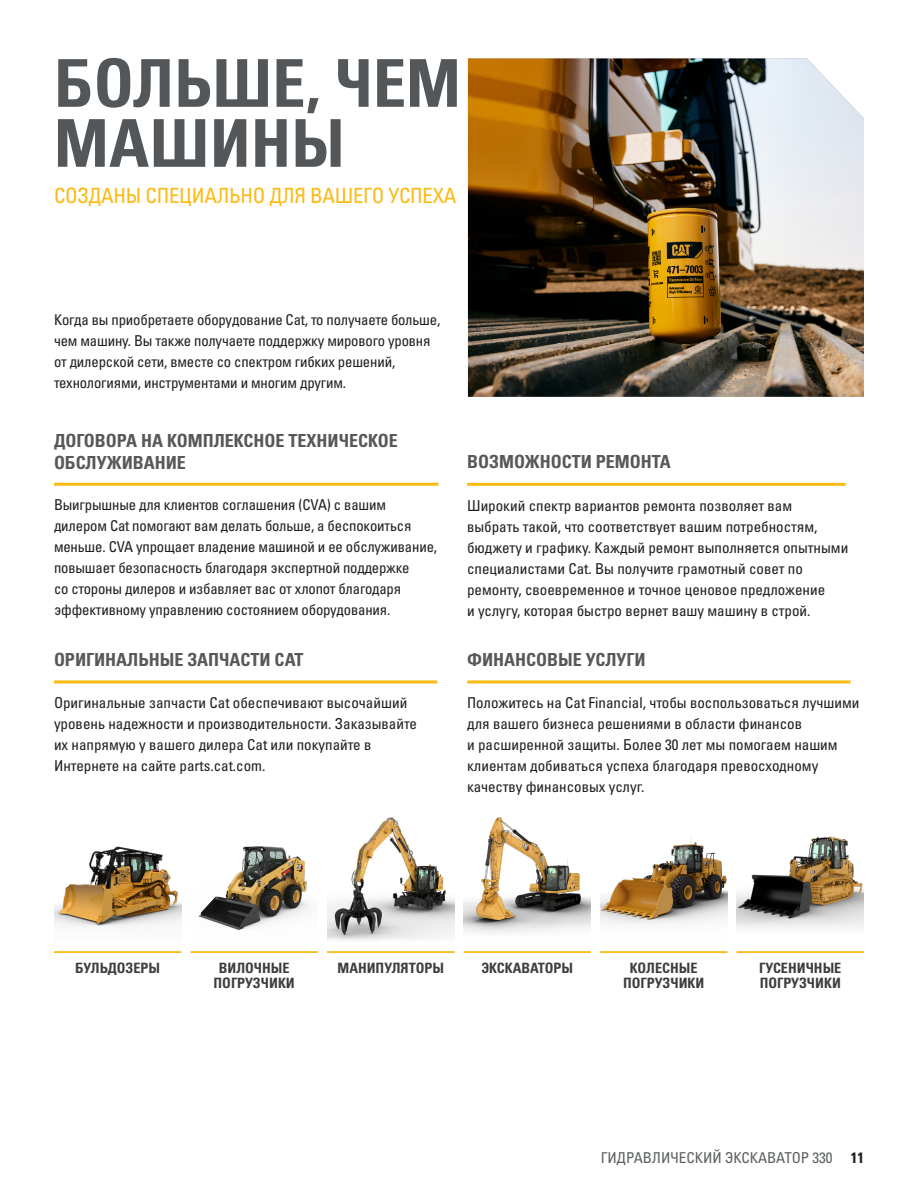
<style>
.page{position:relative;width:918px;height:1188px;background:#fff}
.page>*{position:absolute;margin:0;border:0;box-sizing:border-box;transform-origin:0 0}
.Headline_xl_gray{font:66px/60px "Univers LTCYR 67 Bold Cond";color:#535759}
.Subhead_small_yellow{font:condensed 21px "Univers LTCYR 57";letter-spacing:-.01em;color:#fcba13}
.Subhead_small_gray{font:18px/21.6px "Univers LTCYR 67 Bold Cond";color:#57585a}
.Body_copy{font:condensed 15px/21px "Univers LTCYR 57";letter-spacing:-.01em;color:#231f20}
.t1{font:condensed 15px "Univers LTCYR 57";color:#5d6163}
.t2{font:14.25px/15px "Univers LTCYR 67 Bold Cond";color:#3e3e3f;text-align:center}
.s1{font-family:"Univers LTCYR 67 Bold Cond";font-stretch:normal;color:#231f20}
</style>
<div class="page">
<hr style="left:54px;top:483px;width:384px;height:3px;background:#fcba13">
<hr style="left:467px;top:483px;width:379px;height:3px;background:#fcba13">
<hr style="left:54px;top:680px;width:383px;height:3px;background:#fcba13">
<hr style="left:467px;top:680px;width:383px;height:3px;background:#fcba13">
<img style="left:468px;top:58px;width:396px;height:339px">
<hr style="left:600px;top:951px;width:127px;height:2px;background:#fcba13">
<hr style="left:54px;top:951px;width:127px;height:2px;background:#fcba13">
<hr style="left:464px;top:951px;width:127px;height:2px;background:#fcba13">
<hr style="left:191px;top:951px;width:127px;height:2px;background:#fcba13">
<hr style="left:327px;top:951px;width:127px;height:2px;background:#fcba13">
<img style="left:54px;top:846px;width:127px;height:81px">
<img style="left:198px;top:846px;width:112px;height:84px">
<img style="left:327px;top:817px;width:127px;height:123px">
<img style="left:464px;top:817px;width:127px;height:116px">
<img style="left:600px;top:836px;width:127px;height:88px">
<hr style="left:737px;top:951px;width:127px;height:2px;background:#fcba13">
<img style="left:737px;top:836px;width:127px;height:92px">
<p class="Headline_xl_gray" style="left:54px;top:52px;width:409px">БОЛЬШЕ, ЧЕМ<br>МАШИНЫ</p>
<p class="Subhead_small_yellow" style="left:54px;top:182px;width:404px">СОЗДАНЫ СПЕЦИАЛЬНО ДЛЯ ВАШЕГО УСПЕХА</p>
<p class="Body_copy" style="left:54px;top:309px;width:388px">Когда вы приобретаете оборудование Cat, то получаете больше, чем машину. Вы также получаете поддержку мирового уровня от дилерской сети, вместе со спектром гибких решений, технологиями, инструментами и многим другим.</p>
<p class="Subhead_small_gray" style="left:54px;top:430px;width:345px">ДОГОВОРА НА КОМПЛЕКСНОЕ ТЕХНИЧЕСКОЕ<br>ОБСЛУЖИВАНИЕ</p>
<p class="Body_copy" style="left:54px;top:494px;width:385px">Выигрышные для клиентов соглашения (CVA) с вашим дилером Cat помогают вам делать больше, а беспокоиться меньше. CVA упрощает владение машиной и ее обслуживание, повышает безопасность благодаря экспертной поддержке<br>со стороны дилеров и избавляет вас от хлопот благодаря эффективному управлению состоянием оборудования.</p>
<p class="Subhead_small_gray" style="left:467px;top:451px;width:205px">ВОЗМОЖНОСТИ РЕМОНТА</p>
<p class="Body_copy" style="left:467px;top:494px;width:383px">Широкий спектр вариантов ремонта позволяет вам выбрать такой, что соответствует вашим потребностям, бюджету и графику. Каждый ремонт выполняется опытными специалистами Cat. Вы получите грамотный совет по ремонту, своевременное и точное ценовое предложение<br>и услугу, которая быстро вернет вашу машину в строй.</p>
<p class="Subhead_small_gray" style="left:54px;top:649px;width:251px">ОРИГИНАЛЬНЫЕ ЗАПЧАСТИ CAT</p>
<p class="Subhead_small_gray" style="left:467px;top:649px;width:180px">ФИНАНСОВЫЕ УСЛУГИ</p>
<p class="Body_copy" style="left:54px;top:692px;width:365px">Оригинальные запчасти Cat обеспечивают высочайший уровень надежности и производительности. Заказывайте их напрямую у вашего дилера Cat или покупайте в Интернете на сайте parts.cat.com.</p>
<p class="Body_copy" style="left:467px;top:692px;width:394px">Положитесь на Cat Financial, чтобы воспользоваться лучшими для вашего бизнеса решениями в области финансов<br>и расширенной защиты. Более 30 лет мы помогаем нашим клиентам добиваться успеха благодаря превосходному качеству финансовых услуг.</p>
<p class="t2" style="left:75px;top:960px;width:86px">БУЛЬДОЗЕРЫ</p>
<p class="t2" style="left:481px;top:960px;width:93px">ЭКСКАВАТОРЫ</p>
<p class="t2" style="left:623px;top:960px;width:83px">КОЛЕСНЫЕ<br>ПОГРУЗЧИКИ</p>
<p class="t2" style="left:214px;top:960px;width:83px">ВИЛОЧНЫЕ<br>ПОГРУЗЧИКИ</p>
<p class="t2" style="left:337px;top:960px;width:108px">МАНИПУЛЯТОРЫ</p>
<p class="t2" style="left:759px;top:960px;width:84px;text-align:left">ГУСЕНИЧНЫЕ<br>ПОГРУЗЧИКИ</p>
<p class="t1" style="left:601px;top:1148px;width:265px">ГИДРАВЛИЧЕСКИЙ ЭКСКАВАТОР 330 <span class="s1">11</span></p>
</div>
